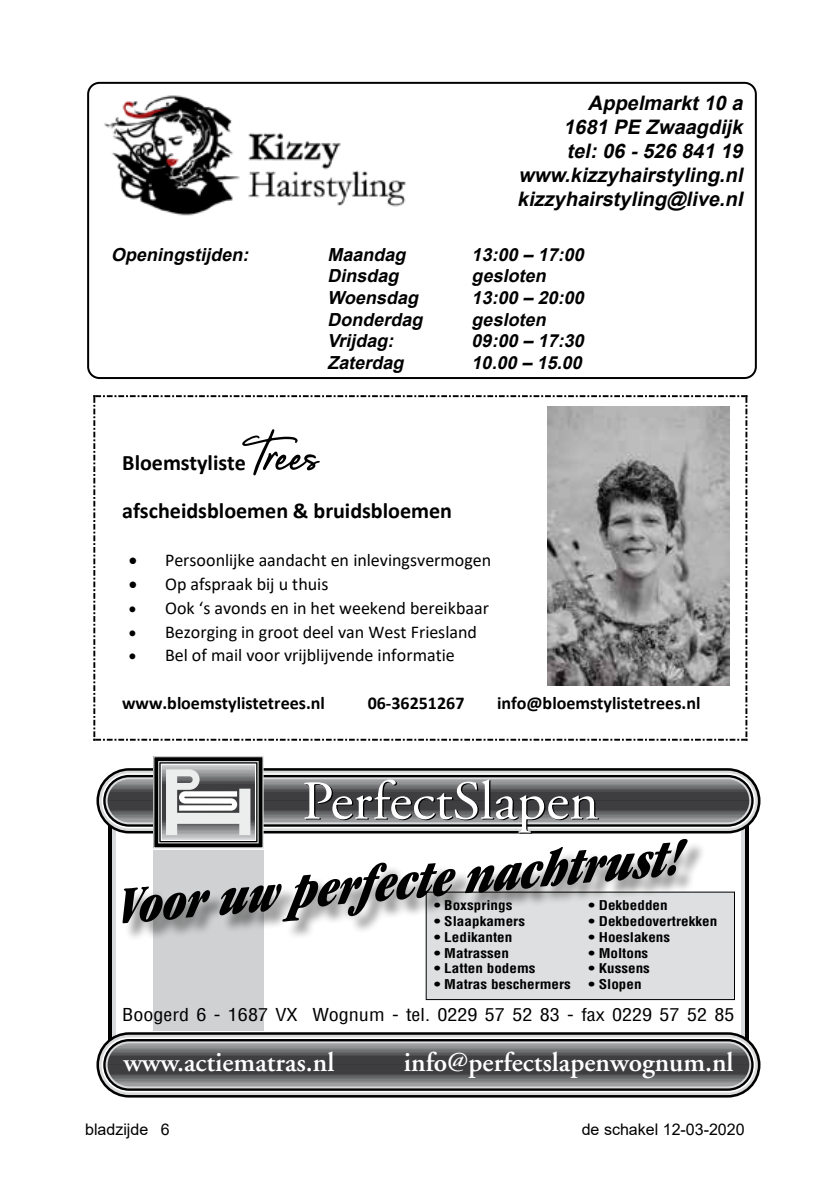
<style>
.page{position:relative;width:840px;height:1191px;background:#fff}
.page>*{position:absolute;margin:0;border:0;box-sizing:border-box;transform-origin:0 0}
.t1{font:56px "Lancaste Script Demo";color:#000}
.t2{font:italic ultra-condensed 54.4px "Garamond";color:#000;scale:.87 1}
.t3{font:600 27.2px "Adobe Garamond";color:#fff}
.t4{font:700 22px "Calibri";color:#000}
.t5{font:italic 700 20px/24px "Arial";color:#000;text-align:right}
.t6{font:18px "Calibri";color:#000}
.t7{font:italic 700 18px "Arial";color:#000}
.t8{font:700 18px "Calibri";color:#000}
.t9{font:condensed 17.4px "Helvetica";color:#000;scale:1.15 1}
.t10{font:16px "Arial";color:#000}
.t11{font:700 condensed 13.2px "Helvetica";color:#000;scale:1.15 1}
</style>
<div class="page">
<div style="left:87px;top:82px;width:669px;height:297px;border:2px solid #000;border-radius:11px"></div>
<img style="left:104px;top:95px;width:302px;height:121px">
<svg style="left:93px;top:395px;width:654px;height:345px"></svg>
<div style="left:96px;top:768px;width:664px;height:65px;background:#000;border-radius:33px"></div>
<svg style="left:99px;top:770px;width:658px;height:61px;fill:#d9dadb"></svg>
<svg style="left:101px;top:773px;width:653px;height:55px;fill:#ececec"></svg>
<div style="left:103px;top:775px;width:650px;height:51px;border:2px solid #000;border-radius:25px"></div>
<div style="left:106px;top:792px;width:643px;height:9px;background:#3e3d40"></div>
<hr style="left:106px;top:791px;width:643px;height:2px;background:#3e3d40">
<hr style="left:106px;top:790px;width:643px;height:1px;background:#4b4b4d">
<hr style="left:106px;top:789px;width:643px;height:1px;background:#58585a">
<hr style="left:106px;top:787px;width:643px;height:1px;background:#646567">
<hr style="left:106px;top:786px;width:643px;height:1px;background:#707172">
<hr style="left:106px;top:784px;width:643px;height:2px;background:#7b7c7e">
<hr style="left:106px;top:783px;width:643px;height:1px;background:#87888a">
<hr style="left:106px;top:782px;width:643px;height:1px;background:#929395">
<hr style="left:106px;top:780px;width:643px;height:2px;background:#9c9e9f">
<hr style="left:106px;top:778px;width:643px;height:3px;background:#9c9e9f">
<div style="left:106px;top:800px;width:643px;height:9px;background:#3e3d40"></div>
<hr style="left:106px;top:808px;width:643px;height:2px;background:#3e3d40">
<hr style="left:106px;top:810px;width:643px;height:1px;background:#4b4b4d">
<hr style="left:106px;top:811px;width:643px;height:1px;background:#58585a">
<hr style="left:106px;top:812px;width:643px;height:2px;background:#646567">
<hr style="left:106px;top:814px;width:643px;height:1px;background:#707172">
<hr style="left:106px;top:815px;width:643px;height:1px;background:#7b7c7e">
<hr style="left:106px;top:817px;width:643px;height:1px;background:#87888a">
<hr style="left:106px;top:818px;width:643px;height:1px;background:#929395">
<hr style="left:106px;top:819px;width:643px;height:2px;background:#9c9e9f">
<hr style="left:106px;top:820px;width:643px;height:3px;background:#9c9e9f">
<div style="left:106px;top:777px;width:644px;height:47px;border:2px solid #d9dadb;border-radius:23px"></div>
<div style="left:154px;top:756px;width:109px;height:92px;background:#000"></div>
<div style="left:153px;top:756px;width:110px;height:92px;border:1px solid #d9dadb"></div>
<div style="left:158px;top:761px;width:100px;height:82px;border:1px solid #d9dadb"></div>
<div style="left:161px;top:784px;width:94px;height:18px;background:#3e3d40"></div>
<hr style="left:161px;top:783px;width:94px;height:1px;background:#3e3d40">
<hr style="left:161px;top:782px;width:94px;height:1px;background:#4a4a4d">
<hr style="left:161px;top:780px;width:94px;height:2px;background:#565658">
<hr style="left:161px;top:779px;width:94px;height:1px;background:#616264">
<hr style="left:161px;top:778px;width:94px;height:1px;background:#6d6e6f">
<hr style="left:161px;top:776px;width:94px;height:2px;background:#77787a">
<hr style="left:161px;top:775px;width:94px;height:1px;background:#828385">
<hr style="left:161px;top:774px;width:94px;height:1px;background:#8d8e90">
<hr style="left:161px;top:772px;width:94px;height:2px;background:#96989a">
<hr style="left:161px;top:771px;width:94px;height:1px;background:#a1a2a4">
<hr style="left:161px;top:769px;width:94px;height:2px;background:#aaacae">
<hr style="left:161px;top:768px;width:94px;height:1px;background:#b4b5b7">
<hr style="left:161px;top:767px;width:94px;height:1px;background:#bdbfc0">
<hr style="left:161px;top:765px;width:94px;height:2px;background:#c7c8c9">
<div style="left:161px;top:802px;width:94px;height:18px;background:#3e3d40"></div>
<hr style="left:161px;top:820px;width:94px;height:2px;background:#4a4a4d">
<hr style="left:161px;top:822px;width:94px;height:1px;background:#565658">
<hr style="left:161px;top:823px;width:94px;height:2px;background:#616264">
<hr style="left:161px;top:825px;width:94px;height:1px;background:#6d6e6f">
<hr style="left:161px;top:826px;width:94px;height:1px;background:#77787a">
<hr style="left:161px;top:827px;width:94px;height:2px;background:#828385">
<hr style="left:161px;top:829px;width:94px;height:1px;background:#8d8e90">
<hr style="left:161px;top:830px;width:94px;height:1px;background:#96989a">
<hr style="left:161px;top:831px;width:94px;height:2px;background:#a1a2a4">
<hr style="left:161px;top:833px;width:94px;height:1px;background:#aaacae">
<hr style="left:161px;top:834px;width:94px;height:1px;background:#b4b5b7">
<hr style="left:161px;top:835px;width:94px;height:2px;background:#bdbfc0">
<hr style="left:161px;top:837px;width:94px;height:1px;background:#c7c8c9">
<hr style="left:161px;top:838px;width:94px;height:2px;background:#d0d1d2">
<div style="left:160px;top:763px;width:96px;height:78px;border:1px solid #fff"></div>
<svg style="left:166px;top:769px;width:84px;height:66px"></svg>
<svg style="left:304px;top:779px;width:295px;height:54px"></svg>
<svg style="left:96px;top:1032px;width:664px;height:65px;fill:#000"></svg>
<svg style="left:99px;top:1034px;width:658px;height:61px;fill:#d9dadb"></svg>
<svg style="left:101px;top:1037px;width:653px;height:55px"></svg>
<div style="left:104px;top:1040px;width:648px;height:49px;background:linear-gradient(to right,#6f6f71,#717274);border-radius:25px"></div>
<div style="left:103px;top:1039px;width:650px;height:51px;border:2px solid #000;border-radius:25px"></div>
<div style="left:106px;top:1056px;width:643px;height:9px;background:#3e3d40"></div>
<hr style="left:106px;top:1055px;width:643px;height:2px;background:#3e3d40">
<hr style="left:106px;top:1054px;width:643px;height:1px;background:#4b4b4d">
<hr style="left:106px;top:1053px;width:643px;height:1px;background:#58585a">
<hr style="left:106px;top:1051px;width:643px;height:1px;background:#646567">
<hr style="left:106px;top:1050px;width:643px;height:1px;background:#707172">
<hr style="left:106px;top:1048px;width:643px;height:2px;background:#7b7c7e">
<hr style="left:106px;top:1047px;width:643px;height:1px;background:#87888a">
<hr style="left:106px;top:1046px;width:643px;height:1px;background:#929395">
<hr style="left:106px;top:1044px;width:643px;height:2px;background:#9c9e9f">
<hr style="left:106px;top:1042px;width:643px;height:3px;background:#9c9e9f">
<div style="left:106px;top:1064px;width:643px;height:9px;background:#3e3d40"></div>
<hr style="left:106px;top:1072px;width:643px;height:2px;background:#3e3d40">
<hr style="left:106px;top:1074px;width:643px;height:1px;background:#4b4b4d">
<hr style="left:106px;top:1075px;width:643px;height:1px;background:#58585a">
<hr style="left:106px;top:1076px;width:643px;height:2px;background:#646567">
<hr style="left:106px;top:1078px;width:643px;height:1px;background:#707172">
<hr style="left:106px;top:1079px;width:643px;height:1px;background:#7b7c7e">
<hr style="left:106px;top:1081px;width:643px;height:1px;background:#87888a">
<hr style="left:106px;top:1082px;width:643px;height:1px;background:#929395">
<hr style="left:106px;top:1083px;width:643px;height:2px;background:#9c9e9f">
<hr style="left:106px;top:1084px;width:643px;height:3px;background:#9c9e9f">
<div style="left:106px;top:1041px;width:644px;height:47px;border:2px solid #d9dadb;border-radius:23px"></div>
<div style="left:153px;top:850px;width:111px;height:180px;background:#d0d1d2"></div>
<div style="left:426px;top:892px;width:308px;height:107px;background:#dedfe0"></div>
<div style="left:124px;top:840px;width:581px;height:101px;background:#000;opacity:.45"></div>
<p class="t5" style="left:517px;top:91px;width:232px">Appelmarkt10 a<br>1681 PE Zwaagdijk tel:06 -526 841 19 www.kizzyhairstyling.nl kizzyhairstyling@live.nl</p>
<p class="t7" style="left:111px;top:243px;width:143px">Openingstijden:</p>
<p class="t7" style="left:327px;top:243px;width:84px">Maandag</p>
<p class="t7" style="left:471px;top:243px;width:118px">13:00 – 17:00</p>
<p class="t7" style="left:327px;top:264px;width:77px">Dinsdag</p>
<p class="t7" style="left:471px;top:264px;width:80px">gesloten</p>
<p class="t7" style="left:327px;top:286px;width:97px">Woensdag</p>
<p class="t7" style="left:471px;top:286px;width:118px">13:00 – 20:00</p>
<p class="t7" style="left:327px;top:307px;width:101px">Donderdag</p>
<p class="t7" style="left:471px;top:307px;width:80px">gesloten</p>
<p class="t7" style="left:327px;top:329px;width:72px">Vrijdag:</p>
<p class="t7" style="left:471px;top:329px;width:118px">09:00 – 17:30</p>
<p class="t7" style="left:327px;top:351px;width:82px">Zaterdag</p>
<p class="t7" style="left:471px;top:351px;width:116px">10.00 – 15.00</p>
<h1 class="t1" style="left:256px;top:425px;width:64px">Trees</h1>
<p class="t4" style="left:122px;top:495px;width:331px">afscheidsbloemen &amp; bruidsbloemen</p>
<p class="t6" style="left:129px;top:547px;width:363px">• Persoonlijke aandacht en inlevingsvermogen</p>
<p class="t6" style="left:129px;top:572px;width:201px">• Op afspraak bij u thuis</p>
<p class="t6" style="left:129px;top:595px;width:361px">• Ook ‘s avonds en in het weekend bereikbaar</p>
<p class="t6" style="left:129px;top:619px;width:349px">• Bezorging in groot deel van West Friesland</p>
<p class="t6" style="left:129px;top:643px;width:327px">• Bel of mail voor vrijblijvende informatie</p>
<p class="t8" style="left:122px;top:690px;width:204px">www.bloemstylistetrees.nl</p>
<p class="t8" style="left:367px;top:690px;width:98px">06-36251267</p>
<p class="t8" style="left:497px;top:690px;width:205px">info@bloemstylistetrees.nl</p>
<p class="t4" style="left:122px;top:447px;width:125px">Bloemstyliste</p>
<h2 class="t2" style="left:112px;top:876px;width:651px;rotate:-5deg">Voor uw perfecte nachtrust!</h2>
<p class="t11" style="left:434px;top:897px;width:69px">• Boxsprings</p>
<p class="t11" style="left:588px;top:897px;width:70px">• Dekbedden</p>
<p class="t11" style="left:434px;top:913px;width:80px">• Slaapkamers</p>
<p class="t11" style="left:588px;top:913px;width:113px">• Dekbedovertrekken</p>
<p class="t11" style="left:434px;top:929px;width:69px">• Ledikanten</p>
<p class="t11" style="left:588px;top:929px;width:72px">• Hoeslakens</p>
<p class="t11" style="left:434px;top:944px;width:67px">• Matrassen</p>
<p class="t11" style="left:588px;top:944px;width:53px">• Moltons</p>
<p class="t11" style="left:434px;top:960px;width:90px">• Latten bodems</p>
<p class="t11" style="left:588px;top:960px;width:55px">• Kussens</p>
<p class="t11" style="left:434px;top:976px;width:120px">• Matras beschermers</p>
<p class="t11" style="left:588px;top:976px;width:48px">• Slopen</p>
<p class="t9" style="left:122px;top:1003px;width:533px">Boogerd 6 - 1687 VX Wognum - tel. 0229 57 52 83 - fax 0229 57 52 85</p>
<h3 class="t3" style="left:123px;top:1047px;width:212px">www.actiematras.nl</h3>
<h3 class="t3" style="left:403px;top:1047px;width:331px">info@perfectslapenwognum.nl</h3>
<p class="t10" style="left:85px;top:1118px;width:86px">bladzijde 6</p>
<p class="t10" style="left:581px;top:1118px;width:164px">de schakel 12-03-2020</p>
</div>
